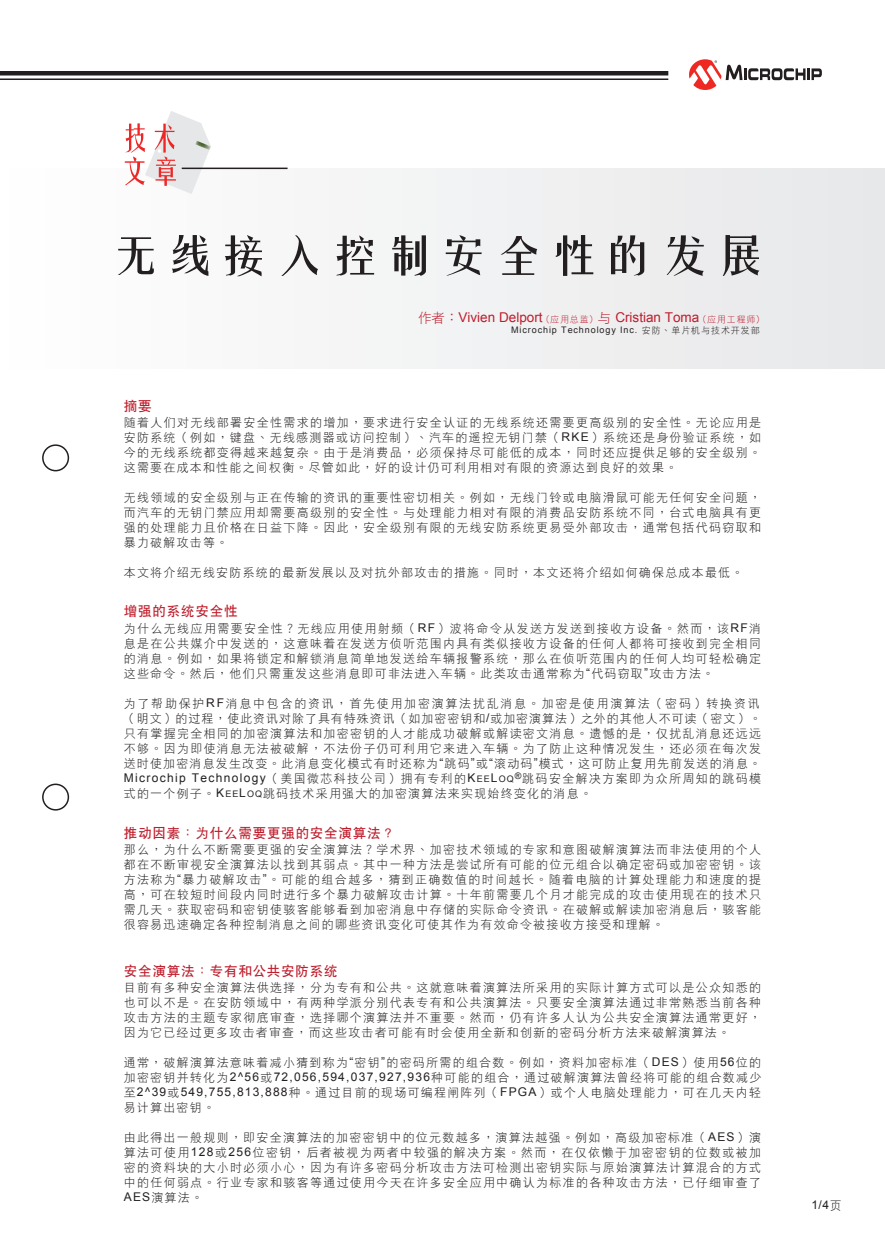
<style>
.page{position:relative;width:885px;height:1255px;background:#fff}
.page>*{position:absolute;margin:0;border:0;box-sizing:border-box;transform-origin:0 0}
.t1{font:42px "FZYTK GBK1 0";letter-spacing:.005em;color:#231f20;scale:1.3 1}
.t2{font:13.5px "DF Hei Md WIN GB";letter-spacing:.06em;color:#be1d2c}
.t3{font:13.5px "Arial";color:#be1d2c}
.t4{font:12px/15px "DFP Hei W3 GB5";letter-spacing:.1em;color:#231f20;text-align:justify}
.t5{font:12px "Arial";color:#231f20}
.t6{font:9px "Arial";letter-spacing:.1em;color:#231f20}
.s1{font-family:"DFP Hei W3 GB5"}
.s2{font-family:"DFP Hei W3 GB5";font-size:9px}
.s3{font-family:"Arial"}
.s4{font-family:"Arial";font-size:9px}
</style>
<div class="page">
<div style="left:0;top:168px;width:884px;height:200px;background:#f2f3f4"></div>
<svg style="left:125px;top:111px;width:86px;height:82px"></svg>
<hr style="left:182px;top:167px;width:105px;height:2px;background:#231f20">
<hr style="left:0;top:71px;width:668px;height:4px;background:#231f20">
<hr style="left:0;top:78px;width:668px;height:2px;background:#231f20">
<svg style="left:689px;top:59px;width:132px;height:31px"></svg>
<div style="left:42px;top:444px;width:27px;height:27px;border:2px solid #231f20;border-radius:50%"></div>
<div style="left:42px;top:783px;width:27px;height:27px;border:2px solid #231f20;border-radius:50%"></div>
<h1 class="t1" style="left:108px;top:229px;width:507px">无线接入控制安全性的发展</h1>
<p class="t2" style="left:124px;top:398px;width:29px">摘要</p>
<p class="t3" style="left:418px;top:308px;width:343px"><span class="s1">作者：</span>Vivien Delport <span class="s2">(應用總監)</span> <span class="s1">與</span> Cristian Toma <span class="s2">(應用工程師)</span></p>
<p class="t6" style="left:511px;top:324px;width:250px">Microchip Technology Inc. <span class="s1">安防、單片機與技術開發部</span></p>
<p class="t4" style="left:124px;top:414px;width:639px">隨著人們對無線部署安全性需求的增加，要求進行安全認證的無線系統還需要更高級別的安全性。無論應用是安防系統（例如，鍵盤、無線感測器或訪問控制）、汽車的遙控無鑰門禁（<span class="s3">RKE</span>）系統還是身份驗證系統，如今的無線系統都變得越來越複雜。由於是消費品，必須保持盡可能低的成本，同時還應提供足夠的安全級別。這需要在成本和性能之間權衡。儘管如此，好的設計仍可利用相對有限的資源達到良好的效果。</p>
<p class="t4" style="left:124px;top:489px;width:638px">無線領域的安全級別與正在傳輸的資訊的重要性密切相關。例如，無線門鈴或電腦滑鼠可能無任何安全問題，而汽車的無鑰門禁應用卻需要高級別的安全性。與處理能力相對有限的消費品安防系統不同，臺式電腦具有更強的處理能力且價格在日益下降。因此，安全級別有限的無線安防系統更易受外部攻擊，通常包括代碼竊取和暴力破解攻擊等。</p>
<p class="t4" style="left:124px;top:564px;width:621px">本文將介紹無線安防系統的最新發展以及對抗外部攻擊的措施。同時，本文還將介紹如何確保總成本最低。</p>
<p class="t2" style="left:124px;top:604px;width:115px">增強的系統安全性</p>
<p class="t4" style="left:124px;top:621px;width:639px">為什麼無線應用需要安全性？無線應用使用射頻（<span class="s3">RF</span>）波將命令從發送方發送到接收方設備。然而，該<span class="s3">RF</span>消息是在公共媒介中發送的，這意味著在發送方偵聽範圍內具有類似接收方設備的任何人都將可接收到完全相同的消息。例如，如果將鎖定和解鎖消息簡單地發送給車輛報警系統，那麼在偵聽範圍內的任何人均可輕鬆確定這些命令。然後，他們只需重發這些消息即可非法進入車輛。此類攻擊通常稱為<span class="s3">“</span>代碼竊取<span class="s3">”</span>攻擊方法。</p>
<p class="t4" style="left:124px;top:696px;width:639px;text-align:left">為了幫助保護<span class="s3">RF</span>消息中包含的資訊，首先使用加密演算法擾亂消息。加密是使用演算法（密碼）轉換資訊（明文）的過程，使此資訊對除了具有特殊資訊（如加密密鑰和<span class="s3">/</span>或加密演算法）之外的其他人不可讀（密文）。只有掌握完全相同的加密演算法和加密密鑰的人才能成功破解或解讀密文消息。遺憾的是，僅擾亂消息還遠遠不夠。因為即使消息無法被破解，不法份子仍可利用它來進入車輛。為了防止這種情況發生，還必須在每次發送時使加密消息發生改變。此消息變化模式有時還稱為<span class="s3">“</span>跳碼<span class="s3">”</span>或<span class="s3">“</span>滾動碼<span class="s3">”</span>模式，這可防止複用先前發送的消息。<span class="s3">Microchip Technology</span>（美國微芯科技公司）擁有專利的<span class="s3">K</span><span class="s4">EE</span><span class="s3">L</span><span class="s4">OQ</span><sup>®</sup>跳碼安全解決方案即為眾所周知的跳碼模式的一個例子。<span class="s3">K</span><span class="s4">EE</span><span class="s3">L</span><span class="s4">OQ</span>跳碼技術採用強大的加密演算法來實現始終變化的消息。</p>
<p class="t2" style="left:124px;top:826px;width:273px">推動因素：為什麼需要更強的安全演算法？</p>
<p class="t4" style="left:124px;top:842px;width:639px">那麼，為什麼不斷需要更強的安全演算法？學術界、加密技術領域的專家和意圖破解演算法而非法使用的個人都在不斷審視安全演算法以找到其弱點。其中一種方法是嘗試所有可能的位元組合以確定密碼或加密密鑰。該方法稱為<span class="s3">“</span>暴力破解攻擊<span class="s3">”</span>。可能的組合越多，猜到正確數值的時間越長。隨著電腦的計算處理能力和速度的提高，可在較短時間段內同時進行多個暴力破解攻擊計算。十年前需要幾個月才能完成的攻擊使用現在的技術只需幾天。獲取密碼和密鑰使駭客能夠看到加密消息中存儲的實際命令資訊。在破解或解讀加密消息後，駭客能很容易迅速確定各種控制消息之間的哪些資訊變化可使其作為有效命令被接收方接受和理解。</p>
<p class="t2" style="left:124px;top:963px;width:215px">安全演算法：專有和公共安防系統</p>
<p class="t4" style="left:124px;top:979px;width:638px">目前有多種安全演算法供選擇，分為專有和公共。這就意味著演算法所採用的實際計算方式可以是公眾知悉的也可以不是。在安防領域中，有兩種學派分別代表專有和公共演算法。只要安全演算法通過非常熟悉當前各種攻擊方法的主題專家徹底審查，選擇哪個演算法並不重要。然而，仍有許多人認為公共安全演算法通常更好，因為它已經過更多攻擊者審查，而這些攻擊者可能有時會使用全新和創新的密碼分析方法來破解演算法。</p>
<p class="t4" style="left:124px;top:1054px;width:639px">通常，破解演算法意味著減小猜到稱為<span class="s3">“</span>密鑰<span class="s3">”</span>的密碼所需的組合數。例如，資料加密標準（<span class="s3">DES</span>）使用<span class="s3">56</span>位的加密密鑰並轉化為<span class="s3">2^56</span>或<span class="s3">72,056,594,037,927,936</span>種可能的組合，通過破解演算法曾經將可能的組合數減少至<span class="s3">2^39</span>或<span class="s3">549,755,813,888</span>種。通過目前的現場可編程閘陣列（<span class="s3">FPGA</span>）或個人電腦處理能力，可在幾天內輕易計算出密鑰。</p>
<p class="t4" style="left:124px;top:1129px;width:639px">由此得出一般規則，即安全演算法的加密密鑰中的位元數越多，演算法越強。例如，高級加密標準（<span class="s3">AES</span>）演算法可使用<span class="s3">128</span>或<span class="s3">256</span>位密鑰，後者被視為兩者中較強的解決方案。然而，在僅依懶於加密密鑰的位數或被加密的資料塊的大小時必須小心，因為有許多密碼分析攻擊方法可檢測出密鑰實際與原始演算法計算混合的方式中的任何弱點。行業專家和駭客等通過使用今天在許多安全應用中確認為標準的各種攻擊方法，已仔細審查了<span class="s3">AES</span>演算法。</p>
<p class="t5" style="left:811px;top:1196px;width:32px">1/4<span class="s1">頁</span></p>
</div>
